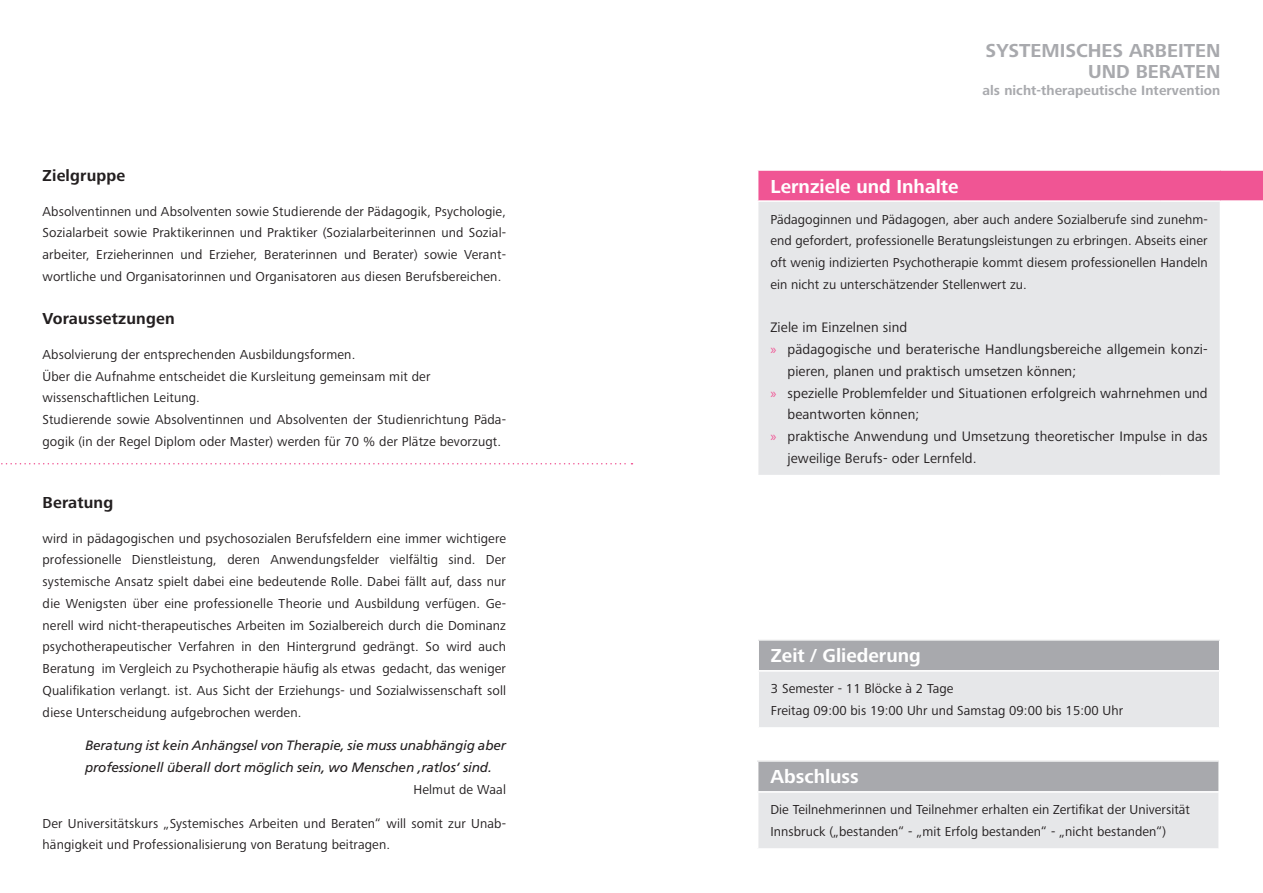
<style>
.page{position:relative;width:1263px;height:893px;background:#fff}
.page>*{position:absolute;margin:0;border:0;box-sizing:border-box;transform-origin:0 0}
.t1{font:700 19.5px "Frutiger Next Pro";color:#fff}
.t2{font:700 19.5px/21px "Frutiger Next Pro";letter-spacing:.125em;color:#a8a9ad}
.t3{font:700 16.5px "Frutiger Next Pro";letter-spacing:.01em;color:#231f20}
.t4{font:14.25px "Frutiger Next Pro";letter-spacing:.01em;color:#231f20}
.t5{font:700 13.95px "Frutiger Next Pro";letter-spacing:.005em;color:#a8a9ad}
.t6{font:13.5px/21.8px "Frutiger Next Pro";letter-spacing:.01em;color:#231f20}
.t7{font:italic 13.5px/21.8px "Frutiger";letter-spacing:-.01em;color:#231f20}
.s1{font-family:"Myriad Pro";color:#f05594}
</style>
<div class="page">
<div style="left:758px;top:201px;width:462px;height:275px;background:#e6e7e9"></div>
<div style="left:758px;top:171px;width:505px;height:29px;background:#f05594"></div>
<hr style="left:757px;top:200px;width:404px;height:2px;background:#fff">
<hr style="left:1161px;top:200px;width:59px;height:2px;background:#fff">
<hr style="left:757px;top:475px;width:404px;height:1px;background:#fff">
<hr style="left:1161px;top:475px;width:59px;height:1px;background:#fff">
<div style="left:758px;top:761px;width:461px;height:31px;background:#a8a9ad"></div>
<div style="left:758px;top:792px;width:461px;height:57px;background:#e6e7e9"></div>
<hr style="left:1218px;top:762px;width:2px;height:29px;background:#fff">
<hr style="left:757px;top:760px;width:463px;height:2px;background:#fff">
<hr style="left:1218px;top:793px;width:2px;height:55px;background:#fff">
<hr style="left:757px;top:791px;width:463px;height:2px;background:#fff">
<hr style="left:757px;top:848px;width:463px;height:2px;background:#fff">
<div style="left:758px;top:640px;width:462px;height:31px;background:#a8a9ad"></div>
<div style="left:758px;top:671px;width:462px;height:57px;background:#e6e7e9"></div>
<hr style="left:757px;top:641px;width:2px;height:29px;background:#fff">
<svg style="left:1219px;top:641px;width:1px;height:29px"></svg>
<hr style="left:757px;top:639px;width:463px;height:2px;background:#fff">
<hr style="left:757px;top:672px;width:2px;height:55px;background:#fff">
<hr style="left:1219px;top:672px;width:1px;height:55px;background:#fff">
<hr style="left:757px;top:670px;width:463px;height:2px;background:#fff">
<hr style="left:757px;top:727px;width:463px;height:2px;background:#fff">
<svg style="left:1px;top:463px;width:631px;height:1px"></svg>
<p class="t3" style="left:43px;top:166px;width:84px">Zielgruppe</p>
<p class="t6" style="left:43px;top:200px;width:465px;text-align:justify">Absolventinnen und Absolventen sowie Studierende der Pädagogik, Psychologie, Sozialarbeit sowie Praktikerinnen und Praktiker (Sozialarbeiterinnen und Sozial&shy;arbeiter, Erzieherinnen und Erzieher, Beraterinnen und Berater) sowie Verant&shy;wortliche und Organisatorinnen und Organisatoren aus diesen Berufsbereichen.</p>
<p class="t3" style="left:43px;top:309px;width:134px">Voraussetzungen</p>
<p class="t6" style="left:43px;top:344px;width:465px">Absolvierung der entsprechenden Ausbildungsformen.<br>Über die Aufnahme entscheidet die Kursleitung gemeinsam mit der wissenschaftlichen Leitung.<br>Studierende sowie Absolventinnen und Absolventen der Studienrichtung Päda&shy;gogik (in der Regel Diplom oder Master) werden für 70 % der Plätze bevorzugt.</p>
<p class="t3" style="left:43px;top:493px;width:72px">Beratung</p>
<p class="t6" style="left:43px;top:527px;width:465px;text-align:justify">wird in pädagogischen und psychosozialen Berufsfeldern eine immer wichtigere professionelle Dienstleistung, deren Anwendungsfelder vielfältig sind. Der systemische Ansatz spielt dabei eine bedeutende Rolle. Dabei fällt auf, dass nur die Wenigsten über eine professionelle Theorie und Ausbildung verfügen. Ge&shy;nerell wird nicht-therapeutisches Arbeiten im Sozialbereich durch die Dominanz psychotherapeutischer Verfahren in den Hintergrund gedrängt. So wird auch Beratung im Vergleich zu Psychotherapie häufig als etwas gedacht, das weniger Qualifikation verlangt. ist. Aus Sicht der Erziehungs- und Sozialwissenschaft soll diese Unterscheidung aufgebrochen werden.</p>
<p class="t7" style="left:85px;top:735px;width:422px">Beratung ist kein Anhängsel von Therapie, sie muss unabhängig aber professionell überall dort möglich sein, wo Menschen ‚ratlos‘ sind.</p>
<p class="t6" style="left:413px;top:779px;width:94px">Helmut de Waal</p>
<p class="t6" style="left:43px;top:812px;width:465px">Der Universitätskurs „Systemisches Arbeiten und Beraten“ will somit zur Unab&shy;hängigkeit und Professionalisierung von Beratung beitragen.</p>
<h1 class="t2" style="left:1088px;top:40px;width:131px;text-indent:-103px">Systemisch es arbeiten und</h1>
<h1 class="t2" style="left:1136px;top:61px;width:83px">beraten</h1>
<p class="t5" style="left:982px;top:83px;width:240px">als nicht-therapeutische Intervention</p>
<h1 class="t1" style="left:770px;top:175px;width:190px">Lernziele und Inhalte</h1>
<p class="t6" style="left:770px;top:208px;width:439px;text-align:justify">Pädagoginnen und Pädagogen, aber auch andere Sozialberufe sind zunehm&shy;end gefordert, professionelle Beratungsleistungen zu erbringen. Abseits einer oft wenig indizierten Psychotherapie kommt diesem professionellen Handeln ein nicht zu unterschätzender Stellenwert zu.</p>
<p class="t4" style="left:770px;top:319px;width:138px">Ziele im Einzelnen sind</p>
<p class="t4" style="left:770px;top:341px;width:439px"><span class="s1">»</span> pädagogische und beraterische Handlungsbereiche allgemein konzi-</p>
<p class="t4" style="left:787px;top:363px;width:290px">pieren, planen und praktisch umsetzen können;</p>
<p class="t4" style="left:770px;top:385px;width:439px"><span class="s1">»</span> spezielle Problemfelder und Situationen erfolgreich wahrnehmen und</p>
<p class="t4" style="left:787px;top:406px;width:133px">beantworten können;</p>
<p class="t4" style="left:770px;top:428px;width:439px"><span class="s1">»</span> praktische Anwendung und Umsetzung theoretischer Impulse in das</p>
<p class="t4" style="left:787px;top:450px;width:191px">jeweilige Berufs- oder Lernfeld.</p>
<h1 class="t1" style="left:771px;top:645px;width:151px">Zeit / Gliederung</h1>
<p class="t6" style="left:771px;top:678px;width:354px">3 Semester - 11 Blöcke à 2 Tage<br>Freitag 09:00 bis 19:00 Uhr und Samstag 09:00 bis 15:00 Uhr</p>
<h1 class="t1" style="left:770px;top:766px;width:90px">Abschluss</h1>
<p class="t6" style="left:770px;top:799px;width:421px">Die Teilnehmerinnen und Teilnehmer erhalten ein Zertifikat der Universität<br>Innsbruck („bestanden“ - „mit Erfolg bestanden“ - „nicht bestanden“)</p>
</div>
